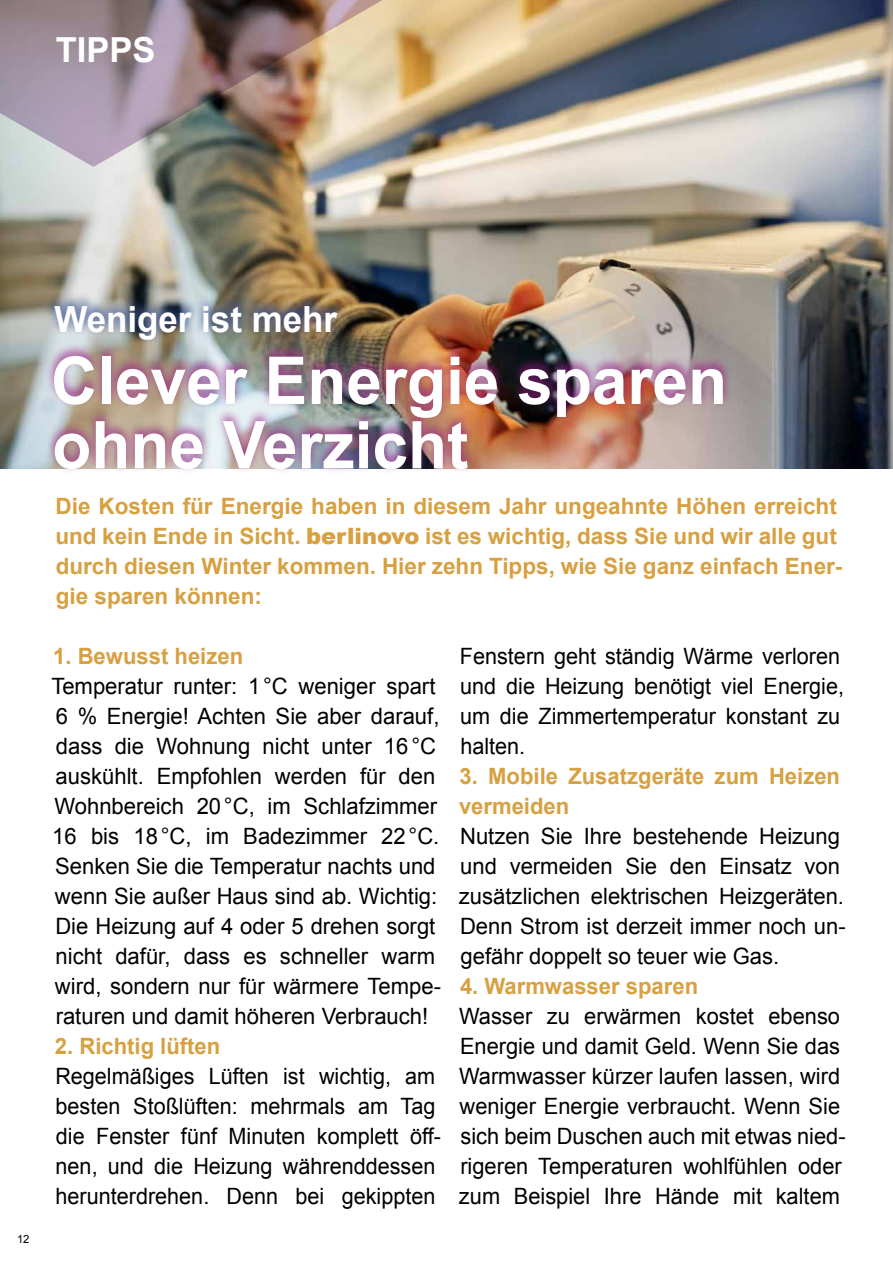
<style>
.page{position:relative;width:893px;height:1263px;background:#fff}
.page>*{position:absolute;margin:0;border:0;box-sizing:border-box;transform-origin:0 0}
.t1{font:700 66px/64.5px "Arial";color:#fff}
.t2{font:700 36px "Arial";color:#fff}
.t3{font:700 34.5px "Arial";color:#fff}
.t4{font:22.5px/30px "Arial";color:#000}
.t5{font:700 22.5px/30px "Arial";color:#d7a041}
.t6{font:22.5px/30px "Arial";color:#000;scale:.96 1}
.t7{font:11.25px "Arial";color:#000}
.s1{font-weight:900}
</style>
<div class="page">
<img style="left:0;top:0;width:893px;height:469px">
<img style="left:46px;top:293px;width:300px;height:49px">
<div style="left:45px;top:342px;width:687px;height:132px;background:#951b81;opacity:.75"></div>
<img style="left:0;top:0;width:514px;height:167px">
<h3 class="t3" style="left:56px;top:27px;width:101px">TIPPS</h3>
<p class="t7" style="left:17px;top:1232px;width:14px">12</p>
<p class="t2" style="left:54px;top:296px;width:284px">Weniger ist mehr</p>
<h2 class="t1" style="left:51px;top:351px;width:678px">Clever Energie sparen ohne Verzicht</h2>
<p class="t5" style="left:55px;top:492px;width:789px">Die Kosten für Energie haben in diesem Jahr ungeahnte Höhen erreicht und kein Ende in Sicht. <span class="s1">berlinovo</span> ist es wichtig, dass Sie und wir alle gut durch diesen Winter kommen. Hier zehn Tipps, wie Sie ganz einfach Ener&shy;gie sparen können:</p>
<h3 class="t5" style="left:53px;top:642px;width:191px">1. Bewusst heizen</h3>
<p class="t4" style="left:51px;top:672px;width:391px">Temperatur runter: 1 °C weniger spart 6 % Energie! Achten Sie aber darauf, dass die Wohnung nicht unter 16 °C auskühlt. Empfohlen werden für den Wohnbereich 20 °C, im Schlafzimmer 16 bis 18 °C, im Badezimmer 22 °C.<br>Senken Sie die Temperatur nachts und wenn Sie außer Haus sind ab. Wichtig:<br>Die Heizung auf 4 oder 5 drehen sorgt nicht dafür, dass es schneller warm wird, sondern nur für wärmere Tempe&shy;raturen und damit höheren Verbrauch!</p>
<h3 class="t5" style="left:55px;top:1032px;width:167px">2. Richtig lüften</h3>
<p class="t6" style="left:55px;top:1062px;width:403px">Regelmäßiges Lüften ist wichtig, am besten Stoßlüften: mehrmals am Tag die Fenster fünf Minuten komplett öff&shy;nen, und die Heizung währenddessen herunterdrehen. Denn bei gekippten</p>
<p class="t6" style="left:460px;top:642px;width:402px">Fenstern geht ständig Wärme verloren und die Heizung benötigt viel Energie, um die Zimmertemperatur konstant zu halten.</p>
<h3 class="t5" style="left:459px;top:762px;width:383px">3. Mobile Zusatzgeräte zum Heizen vermeiden</h3>
<p class="t4" style="left:459px;top:822px;width:388px">Nutzen Sie Ihre bestehende Heizung und vermeiden Sie den Einsatz von zusätzlichen elektrischen Heizgeräten.<br>Denn Strom ist derzeit immer noch un&shy;gefähr doppelt so teuer wie Gas.</p>
<h3 class="t5" style="left:460px;top:972px;width:240px">4. Warmwasser sparen</h3>
<p class="t4" style="left:459px;top:1002px;width:388px">Wasser zu erwärmen kostet ebenso Energie und damit Geld. Wenn Sie das Warmwasser kürzer laufen lassen, wird weniger Energie verbraucht. Wenn Sie sich beim Duschen auch mit etwas nied&shy;rigeren Temperaturen wohlfühlen oder zum Beispiel Ihre Hände mit kaltem</p>
</div>
